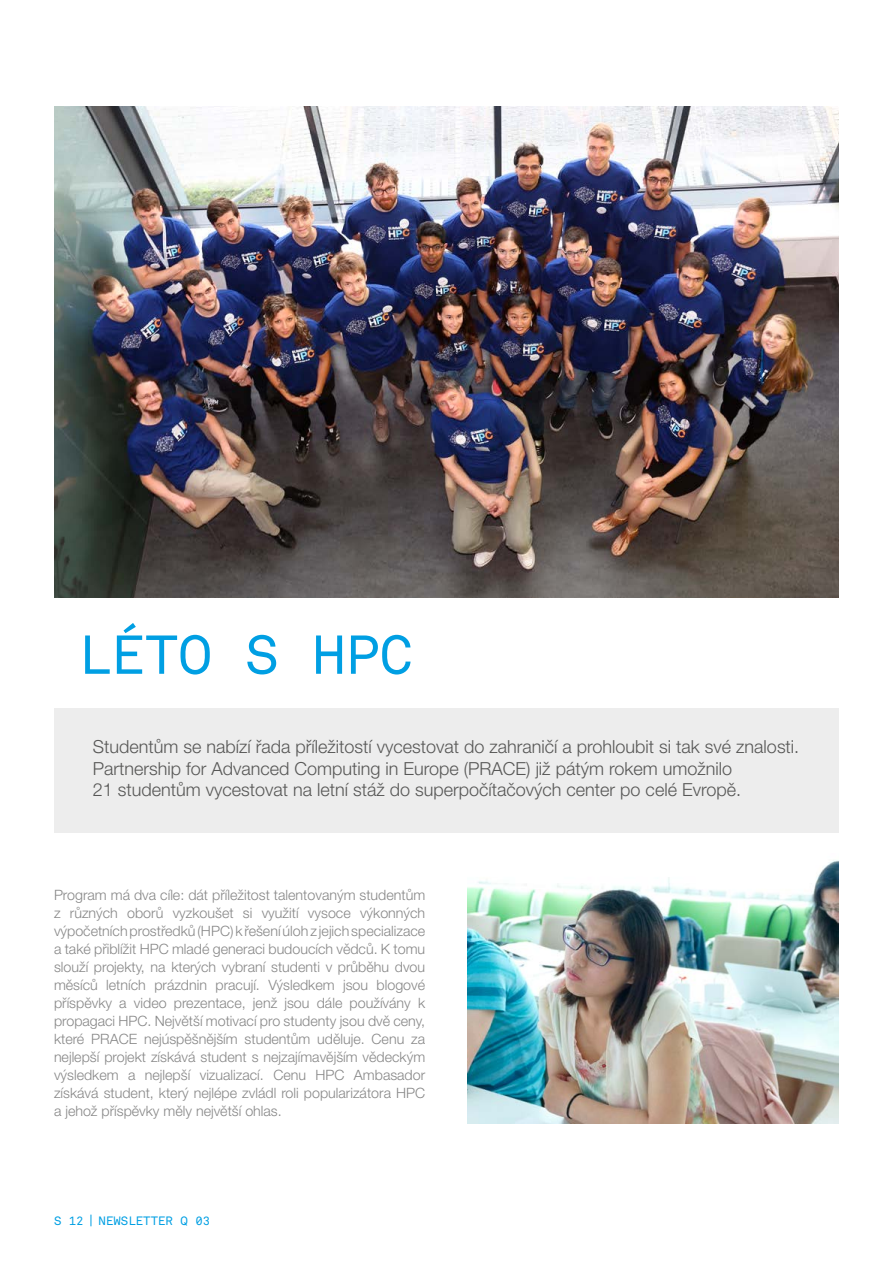
<style>
.page{position:relative;width:893px;height:1263px;background:#fff}
.page>*{position:absolute;margin:0;border:0;box-sizing:border-box;transform-origin:0 0}
.t1{font:54px "Akkurat Mono Pro";color:#009fe3}
.t2{font:300 18px/21.6px "Helvetica Neue LT Pro";color:#575756}
.t3{font:300 14.25px/18px "Helvetica Neue LT Pro";color:#878787;text-align:justify}
.t4{font:12px "Akkurat Mono Pro";color:#009fe3}
</style>
<div class="page">
<div style="left:54px;top:708px;width:785px;height:124px;background:#ededed"></div>
<img style="left:54px;top:106px;width:785px;height:491px">
<img style="left:468px;top:860px;width:371px;height:264px">
<svg style="left:91px;top:1214px;width:1px;height:12px"></svg>
<h1 class="t1" style="left:78px;top:623px;width:336px">LÉTO S HPC</h1>
<p class="t2" style="left:93px;top:735px;width:708px">Studentům se nabízí řada příležitostí vycestovat do zahraničí a prohloubit si tak své znalosti.<br>Partnership for Advanced Computing in Europe (PRACE) již pátým rokem umožnilo<br>21 studentům vycestovat na letní stáž do superpočítačových center po celé Evropě.</p>
<p class="t3" style="left:54px;top:886px;width:373px">Program má dva cíle: dát příležitost talentovaným studentům z různých oborů vyzkoušet si využití vysoce výkonných výpočetních prostředků (HPC) k řešení úloh z jejich specializace a také přiblížit HPC mladé generaci budoucích vědců. K tomu slouží projekty, na kterých vybraní studenti v průběhu dvou měsíců letních prázdnin pracují. Výsledkem jsou blogové příspěvky a video prezentace, jenž jsou dále používány k propagaci HPC. Největší motivací pro studenty jsou dvě ceny, které PRACE nejúspěšnějším studentům uděluje. Cenu za nejlepší projekt získává student s nejzajímavějším vědeckým výsledkem a nejlepší vizualizací. Cenu HPC Ambasador získává student, který nejlépe zvládl roli popularizátora HPC a jehož příspěvky měly největší ohlas.</p>
<p class="t4" style="left:54px;top:1214px;width:158px">S 12 NEWSLETTER Q 03</p>
</div>
